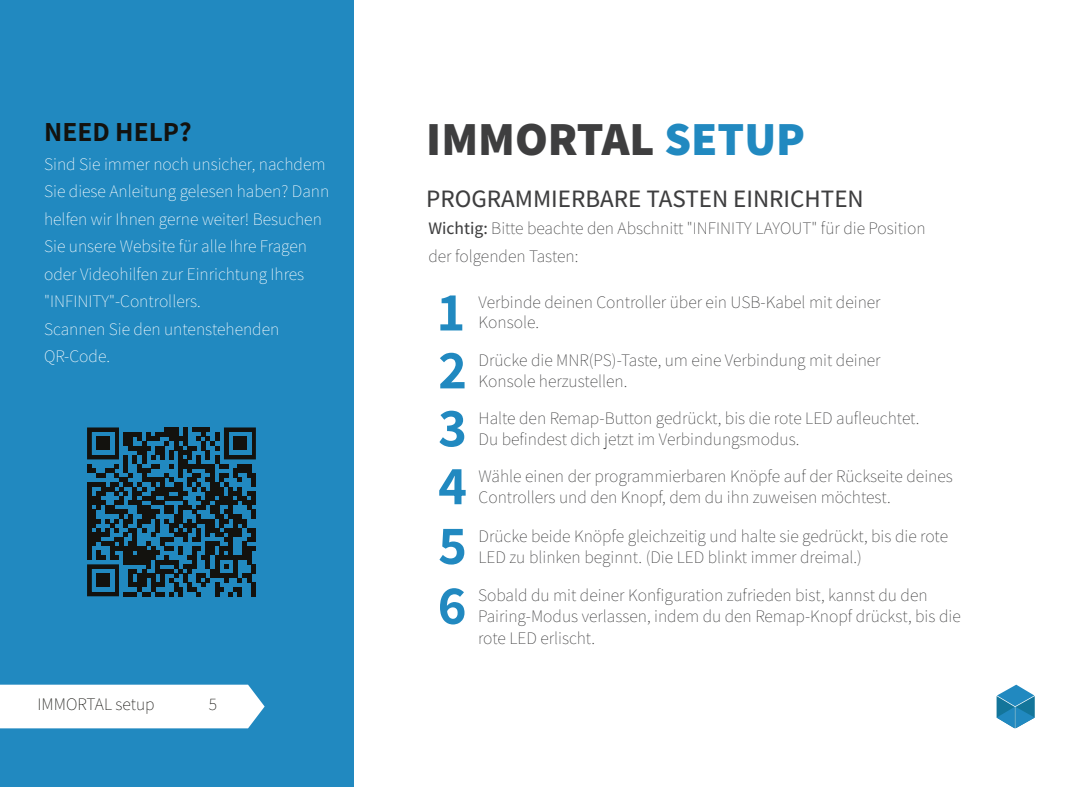
<style>
.page{position:relative;width:1092px;height:787px;background:#fff}
.page>*{position:absolute;margin:0;border:0;box-sizing:border-box;transform-origin:0 0}
.t1{font:700 55px "Assistant";color:#2189c0}
.t2{font:800 47.5px "Assistant";color:#3e3e3f}
.t3{font:700 27.5px "Assistant";color:#13120e}
.t4{font:500 25px "Assistant";color:#3e3e3f}
.t5{font:200 17.5px/37px "Assistant";color:#3e3e3f}
.t6{font:200 17.5px/27.5px "Assistant";color:#fff}
.t7{font:200 17.5px "Assistant";color:#13120e}
.s1{color:#2189c0}
.s2{font-weight:500}
</style>
<div class="page">
<svg style="left:996px;top:684px;width:38px;height:44px"></svg>
<div style="left:0;top:0;width:353px;height:787px;background:#2189c0"></div>
<div style="left:0;top:684px;width:264px;height:44px;background:#fff"></div>
<svg style="left:87px;top:427px;width:169px;height:169px"></svg>
<div style="left:92px;top:432px;width:22px;height:22px;background:#2189c0"></div>
<div style="left:229px;top:432px;width:22px;height:22px;background:#2189c0"></div>
<div style="left:92px;top:569px;width:22px;height:22px;background:#2189c0"></div>
<div style="left:96px;top:436px;width:14px;height:14px;background:#13120e"></div>
<div style="left:96px;top:573px;width:14px;height:14px;background:#13120e"></div>
<div style="left:233px;top:436px;width:14px;height:14px;background:#13120e"></div>
<h3 class="t3" style="left:44px;top:113px;width:149px">NEED HELP?</h3>
<p class="t6" style="left:44px;top:149px;width:286px">Sind Sie immer noch unsicher, nachdem Sie diese Anleitung gelesen haben? Dann helfen wir Ihnen gerne weiter! Besuchen Sie unsere Website für alle Ihre Fragen oder Videohilfen zur Einrichtung Ihres "INFINITY"-Controllers.<br>Scannen Sie den untenstehenden QR-Code.</p>
<p class="t7" style="left:38px;top:692px;width:119px">IMMORTAL setup</p>
<p class="t7" style="left:209px;top:692px;width:10px">5</p>
<h2 class="t2" style="left:426px;top:106px;width:380px">IMMORTAL <span class="s1">SETUP</span></h2>
<h3 class="t4" style="left:426px;top:182px;width:439px">PROGRAMMIERBARE TASTEN EINRICHTEN</h3>
<p class="t5" style="left:428px;top:214px;width:498px;line-height:27.5px"><span class="s2">Wichtig:</span> Bitte beachte den Abschnitt "INFINITY LAYOUT" für die Position der folgenden Tasten:</p>
<h1 class="t1" style="left:438px;top:274px;width:28px">1</h1>
<h1 class="t1" style="left:438px;top:332px;width:30px">2</h1>
<h1 class="t1" style="left:438px;top:390px;width:30px">3</h1>
<h1 class="t1" style="left:438px;top:448px;width:30px">4</h1>
<h1 class="t1" style="left:438px;top:507px;width:30px">5</h1>
<h1 class="t1" style="left:437px;top:567px;width:30px">6</h1>
<p class="t5" style="left:478px;top:291px;width:403px;line-height:20px">Verbinde deinen Controller über ein USB-Kabel mit deiner<br>Konsole.</p>
<p class="t5" style="left:478px;top:341px;width:403px">Drücke die MNR(PS)-Taste, um eine Verbindung mit deiner</p>
<p class="t5" style="left:478px;top:362px;width:442px">Konsole herzustellen.<br>Halte den Remap-Button gedrückt, bis die rote LED aufleuchtet.</p>
<p class="t5" style="left:478px;top:420px;width:475px">Du befindest dich jetzt im Verbindungsmodus.<br>Wähle einen der programmierbaren Knöpfe auf der Rückseite deines</p>
<p class="t5" style="left:478px;top:477px;width:413px">Controllers und den Knopf, dem du ihn zuweisen möchtest.</p>
<p class="t5" style="left:478px;top:516px;width:471px">Drücke beide Knöpfe gleichzeitig und halte sie gedrückt, bis die rote</p>
<p class="t5" style="left:478px;top:537px;width:385px">LED zu blinken beginnt. (Die LED blinkt immer dreimal.)</p>
<p class="t5" style="left:478px;top:584px;width:484px;line-height:21px">Sobald du mit deiner Konfiguration zufrieden bist, kannst du den<br>Pairing-Modus verlassen, indem du den Remap-Knopf drückst, bis die rote LED erlischt.</p>
</div>
